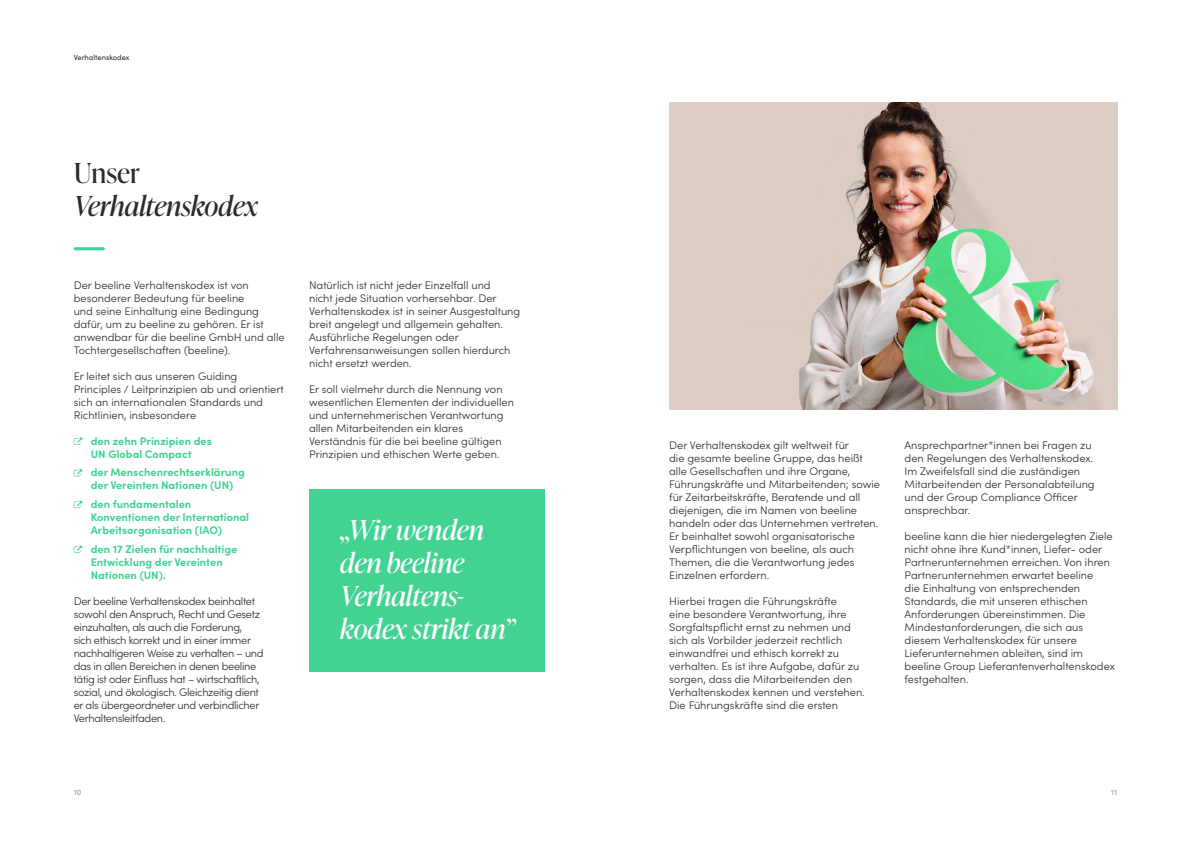
<style>
.page{position:relative;width:1191px;height:842px;background:#fff}
.page>*{position:absolute;margin:0;border:0;box-sizing:border-box;transform-origin:0 0}
.t1{font:italic 27.5px/33px "Ivy Presto Display";color:#fff}
.t2{font:italic 27.5px "Ivy Presto Display";color:#2a2b2a}
.t3{font:27.5px "Ivy Presto Display";color:#2a2b2a}
.t4{font:300 11px/13px "Sofia Pro";color:#2a2b2a}
.t5{font:300 11px/13px "Sofia Pro";letter-spacing:-.03em;color:#2a2b2a}
.t6{font:700 11px/13px "Sofia Pro";color:#42d393}
.t7{font:700 8px "Sofia Pro";color:#baaea8}
.t8{font:7.5px "Sofia Pro";color:#2a2b2a}
</style>
<div class="page">
<hr style="left:74px;top:247px;width:31px;height:3px;background:#42d393;border-radius:2px">
<svg style="left:74px;top:437px;width:8px;height:8px"></svg>
<svg style="left:74px;top:469px;width:8px;height:7px"></svg>
<svg style="left:74px;top:501px;width:8px;height:7px"></svg>
<svg style="left:74px;top:545px;width:8px;height:8px"></svg>
<div style="left:309px;top:489px;width:235px;height:183px;background:#42d393"></div>
<img style="left:669px;top:102px;width:448px;height:308px">
<p class="t8" style="left:74px;top:52px;width:57px">Verhaltenskodex</p>
<h1 class="t3" style="left:74px;top:153px;width:68px">Unser</h1>
<h1 class="t2" style="left:74px;top:186px;width:186px">Verhaltenskodex</h1>
<p class="t4" style="left:74px;top:278px;width:212px">Der beeline Verhaltenskodex ist von besonderer Bedeutung für beeline<br>und seine Einhaltung eine Bedingung dafür, um zu beeline zu gehören. Er ist anwendbar für die beeline GmbH und alle Tochtergesellschaften (beeline).</p>
<p class="t4" style="left:74px;top:369px;width:212px">Er leitet sich aus unseren Guiding Principles / Leitprinzipien ab und orientiert sich an internationalen Standards und Richtlinien, insbesondere</p>
<p class="t6" style="left:91px;top:434px;width:123px">den zehn Prinzipien des<br>UN Global Compact</p>
<p class="t6" style="left:91px;top:465px;width:156px">der Menschenrechtserklärung der Vereinten Nationen (UN)</p>
<p class="t6" style="left:91px;top:497px;width:160px">den fundamentalen<br>Konventionen der International<br>Arbeitsorganisation (IAO)</p>
<p class="t6" style="left:91px;top:542px;width:148px">den 17 Zielen für nachhaltige<br>Entwicklung der Vereinten<br>Nationen (UN).</p>
<p class="t5" style="left:74px;top:594px;width:191px">Der beeline Verhaltenskodex beinhaltet sowohl den Anspruch, Recht und Gesetz einzuhalten, als auch die Forderung,<br>sich ethisch korrekt und in einer immer nachhaltigeren Weise zu verhalten – und das in allen Bereichen in denen beeline tätig ist oder Einfluss hat – wirtschaftlich, sozial, und ökologisch. Gleichzeitig dient er als übergeordneter und verbindlicher Verhaltensleitfaden.</p>
<p class="t4" style="left:309px;top:278px;width:213px">Natürlich ist nicht jeder Einzelfall und<br>nicht jede Situation vorhersehbar. Der Verhaltenskodex ist in seiner Ausgestaltung breit angelegt und allgemein gehalten.<br>Ausführliche Regelungen oder Verfahrensanweisungen sollen hierdurch nicht ersetzt werden.</p>
<p class="t4" style="left:309px;top:382px;width:206px">Er soll vielmehr durch die Nennung von wesentlichen Elementen der individuellen und unternehmerischen Verantwortung allen Mitarbeitenden ein klares Verständnis für die bei beeline gültigen Prinzipien und ethischen Werte geben.</p>
<h1 class="t1" style="left:340px;top:513px;width:176px">„Wir wenden den beeline<br>Verhaltens&shy;kodex strikt an”</h1>
<p class="t4" style="left:669px;top:438px;width:212px">Der Verhaltenskodex gilt weltweit für<br>die gesamte beeline Gruppe, das heißt alle Gesellschaften und ihre Organe, Führungskräfte und Mitarbeitenden; sowie für Zeitarbeitskräfte, Beratende und all diejenigen, die im Namen von beeline handeln oder das Unternehmen vertreten.<br>Er beinhaltet sowohl organisatorische Verpflichtungen von beeline, als auch Themen, die die Verantwortung jedes Einzelnen erfordern.</p>
<p class="t4" style="left:669px;top:594px;width:197px">Hierbei tragen die Führungskräfte<br>eine besondere Verantwortung, ihre Sorgfaltspflicht ernst zu nehmen und sich als Vorbilder jederzeit rechtlich einwandfrei und ethisch korrekt zu verhalten. Es ist ihre Aufgabe, dafür zu sorgen, dass die Mitarbeitenden den Verhaltenskodex kennen und verstehen.<br>Die Führungskräfte sind die ersten</p>
<p class="t4" style="left:904px;top:438px;width:192px">Ansprechpartner*innen bei Fragen zu den Regelungen des Verhaltenskodex.<br>Im Zweifelsfall sind die zuständigen Mitarbeitenden der Personalabteilung und der Group Compliance Officer ansprechbar.</p>
<p class="t4" style="left:904px;top:529px;width:212px">beeline kann die hier niedergelegten Ziele nicht ohne ihre Kund*innen, Liefer- oder Partnerunternehmen erreichen. Von ihren Partnerunternehmen erwartet beeline<br>die Einhaltung von entsprechenden Standards, die mit unseren ethischen Anforderungen übereinstimmen. Die Mindestanforderungen, die sich aus diesem Verhaltenskodex für unsere Lieferunternehmen ableiten, sind im beeline Group Lieferantenverhaltenskodex festgehalten.</p>
<p class="t7" style="left:74px;top:786px;width:9px">10</p>
<p class="t7" style="left:1111px;top:786px;width:8px">11</p>
</div>
